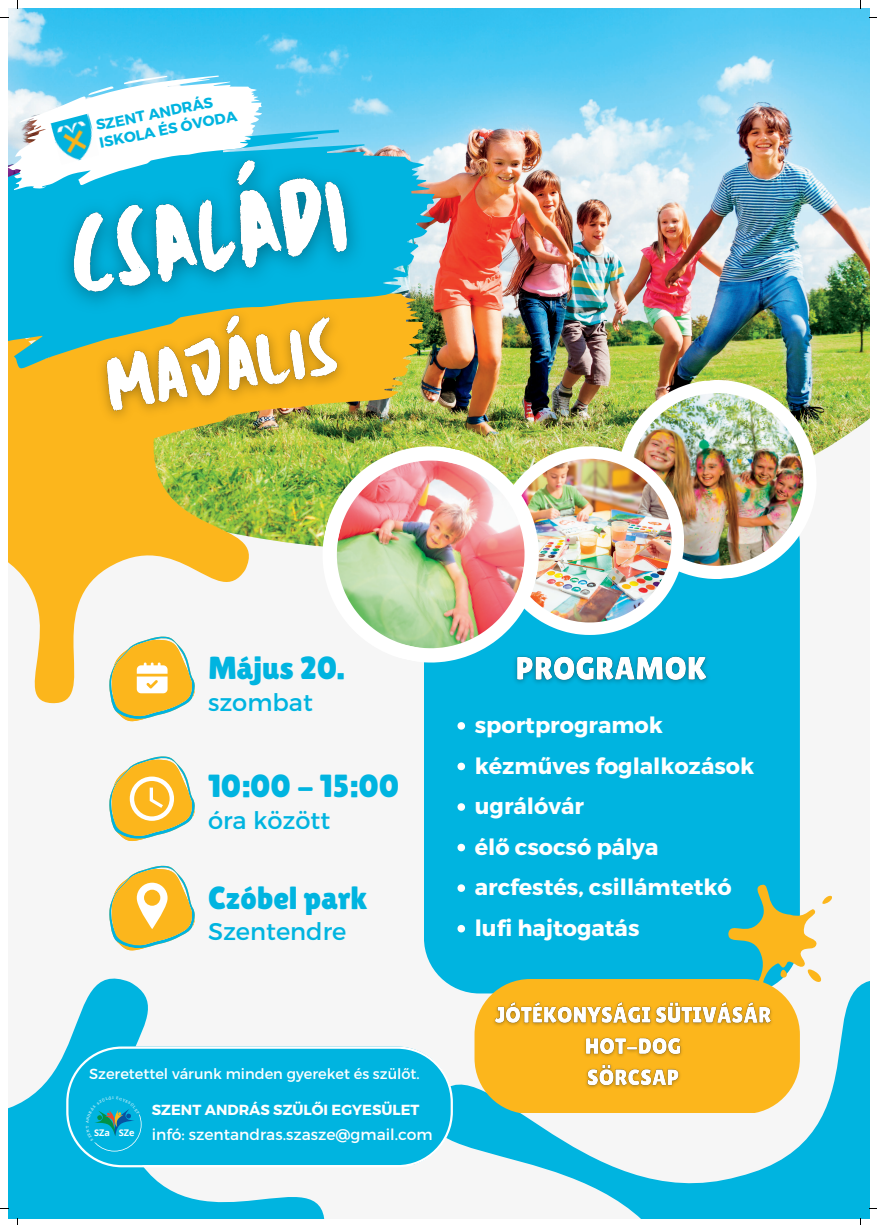
<style>
.page{position:relative;width:877px;height:1225px;background:#fff}
.page>*{position:absolute;margin:0;border:0;box-sizing:border-box;transform-origin:0 0}
.t1{font:31.9px "Lilita One";color:#00b4e0}
.t2{font:24.1px "Montserrat";color:#00b4e0}
.t3{font:700 22.3px/40.5px "Montserrat";color:#fff}
.t4{font:15.5px "Montserrat";color:#fff}
.t5{font:700 14.7px/17.7px "Montserrat";color:#00b4e0}
.t6{font:14.6px "Montserrat";color:#fff}
.t7{font:700 14.6px "Montserrat";color:#fff}
</style>
<div class="page">
<div style="left:8px;top:8px;width:861px;height:1210px;background:#f6f6f6"></div>
<img style="left:8px;top:8px;width:861px;height:539px">
<div style="left:424px;top:489px;width:375px;height:504px;background:#00b4e0;border-radius:56px"></div>
<img style="left:495px;top:380px;width:321px;height:255px">
<img style="left:538px;top:459px;width:133px;height:163px">
<img style="left:322px;top:446px;width:216px;height:216px">
<img style="left:337px;top:460px;width:187px;height:188px">
<img style="left:302px;top:395px;width:135px;height:80px">
<svg style="left:8px;top:395px;width:294px;height:309px"></svg>
<img style="left:8px;top:88px;width:444px;height:307px">
<svg style="left:8px;top:950px;width:316px;height:268px"></svg>
<svg style="left:424px;top:888px;width:445px;height:330px;fill:#00b4e0"></svg>
<svg style="left:710px;top:865px;width:147px;height:150px"></svg>
<svg style="left:109px;top:636px;width:86px;height:85px"></svg>
<svg style="left:109px;top:865px;width:86px;height:85px"></svg>
<svg style="left:474px;top:978px;width:325px;height:134px;background:#e5bb41"></svg>
<svg style="left:8px;top:56px;width:263px;height:143px"></svg>
<svg style="left:109px;top:756px;width:86px;height:85px"></svg>
<svg style="left:66px;top:1046px;width:387px;height:121px;background:#13b9e2"></svg>
<img style="left:26px;top:110px;width:365px;height:260px">
<img style="left:77px;top:272px;width:289px;height:191px">
<svg style="left:457px;top:722px;width:8px;height:7px"></svg>
<svg style="left:457px;top:762px;width:8px;height:8px"></svg>
<svg style="left:457px;top:803px;width:8px;height:7px"></svg>
<svg style="left:457px;top:843px;width:8px;height:8px"></svg>
<svg style="left:457px;top:884px;width:8px;height:7px"></svg>
<svg style="left:457px;top:924px;width:8px;height:8px"></svg>
<img style="left:507px;top:643px;width:201px;height:41px">
<img style="left:489px;top:997px;width:286px;height:99px">
<svg style="left:73px;top:1085px;width:70px;height:66px;background:#09b0d7"></svg>
<p class="t5" style="left:94px;top:116px;width:141px;rotate:-11deg">SZENT ANDRÁS<br>ISKOLA ÉS ÓVODA</p>
<h1 class="t1" style="left:208px;top:649px;width:138px">Május 20.</h1>
<p class="t2" style="left:208px;top:687px;width:106px">szombat</p>
<h1 class="t1" style="left:208px;top:767px;width:193px">10:00 - 15:00</h1>
<p class="t2" style="left:208px;top:804px;width:124px">óra között</p>
<h1 class="t1" style="left:208px;top:879px;width:161px">Czóbel park</h1>
<p class="t2" style="left:208px;top:915px;width:140px">Szentendre</p>
<p class="t3" style="left:474px;top:703px;width:281px">sportprogramok kézműves foglalkozások ugrálóvár<br>élő csocsó pálya arcfestés, csillámtetkó lufi hajtogatás</p>
<p class="t6" style="left:89px;top:1064px;width:332px">Szeretettel várunk minden gyereket és szülőt.</p>
<p class="t7" style="left:152px;top:1099px;width:269px">SZENT ANDRÁS SZÜLŐI EGYESÜLET</p>
<p class="t4" style="left:94px;top:1123px;width:340px"><sup>SZa</sup> <sup>SZe</sup> infó: szentandras.szasze@gmail.com</p>
</div>
